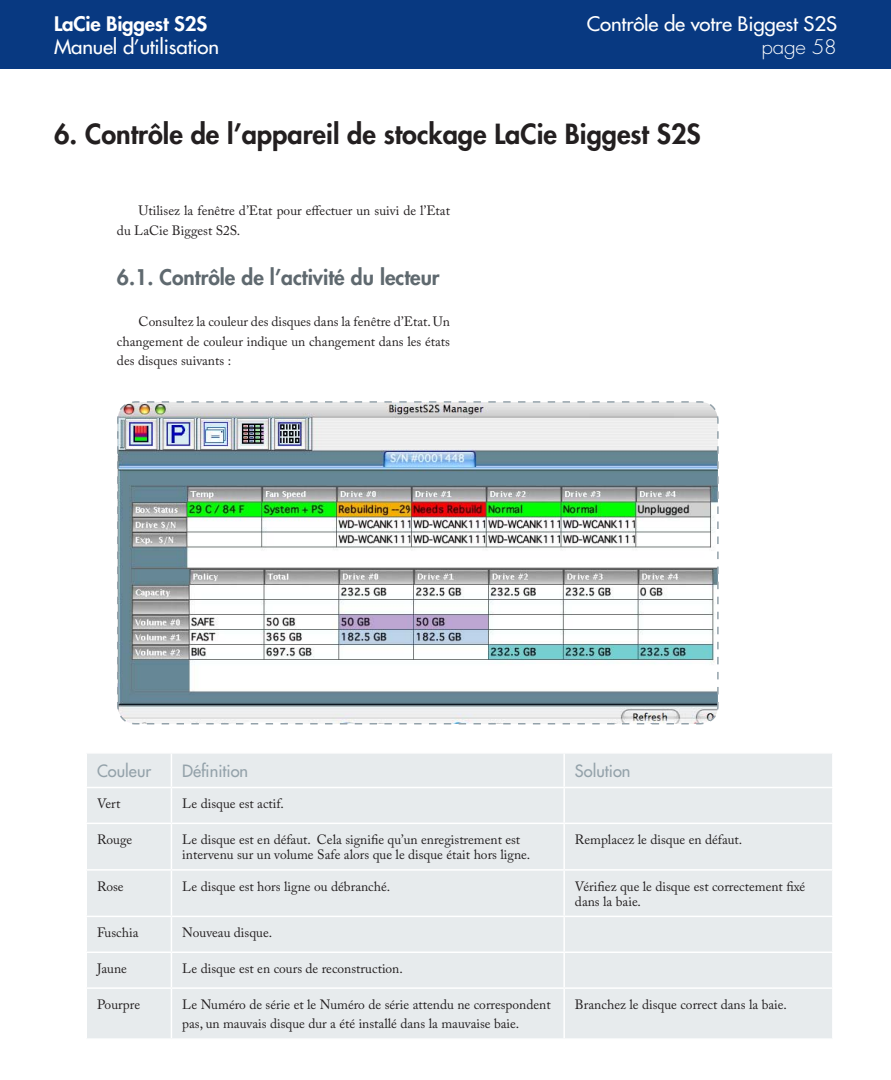
<style>
.page{position:relative;width:891px;height:1080px;background:#fff}
.page>*{position:absolute;margin:0;border:0;box-sizing:border-box;transform-origin:0 0}
.t1{font:800 27px "Futura";color:#231f20}
.t2{font:800 21px "Futura";color:#5f696f}
.t3{font:19.5px "Futura";letter-spacing:-.01em;color:#fff;scale:1.05 1}
.t4{font:800 19.5px "Futura";letter-spacing:-.01em;color:#fff;scale:1.05 1}
.t5{font:300 19.5px "Futura";color:#fff;scale:1.05 1}
.t6{font:16.5px "Futura";color:#94a2aa}
.t7{font:13.5px/19.5px "Adobe Caslon Pro";color:#231f20}
</style>
<div class="page">
<div style="left:0;top:0;width:891px;height:69px;background:#083981"></div>
<div style="left:87px;top:754px;width:745px;height:284px;background:#e7ebed"></div>
<hr style="left:171px;top:754px;width:1px;height:33px;background:#fff">
<hr style="left:563px;top:754px;width:2px;height:33px;background:#fff">
<hr style="left:86px;top:787px;width:85px;height:1px;background:#fff">
<hr style="left:171px;top:787px;width:393px;height:1px;background:#fff">
<hr style="left:171px;top:788px;width:1px;height:35px;background:#fff">
<hr style="left:564px;top:787px;width:270px;height:1px;background:#fff">
<hr style="left:563px;top:788px;width:2px;height:35px;background:#fff">
<hr style="left:86px;top:823px;width:85px;height:1px;background:#fff">
<hr style="left:171px;top:823px;width:393px;height:1px;background:#fff">
<hr style="left:171px;top:824px;width:1px;height:45px;background:#fff">
<hr style="left:564px;top:823px;width:270px;height:1px;background:#fff">
<hr style="left:563px;top:824px;width:2px;height:45px;background:#fff">
<hr style="left:86px;top:869px;width:85px;height:2px;background:#fff">
<hr style="left:171px;top:869px;width:393px;height:2px;background:#fff">
<hr style="left:171px;top:871px;width:1px;height:45px;background:#fff">
<hr style="left:564px;top:869px;width:270px;height:2px;background:#fff">
<hr style="left:563px;top:871px;width:2px;height:45px;background:#fff">
<hr style="left:86px;top:916px;width:85px;height:1px;background:#fff">
<hr style="left:171px;top:916px;width:393px;height:1px;background:#fff">
<hr style="left:171px;top:917px;width:1px;height:35px;background:#fff">
<hr style="left:564px;top:916px;width:270px;height:1px;background:#fff">
<hr style="left:563px;top:917px;width:2px;height:35px;background:#fff">
<hr style="left:86px;top:952px;width:85px;height:1px;background:#fff">
<hr style="left:171px;top:952px;width:393px;height:1px;background:#fff">
<hr style="left:171px;top:953px;width:1px;height:34px;background:#fff">
<hr style="left:564px;top:952px;width:270px;height:1px;background:#fff">
<hr style="left:563px;top:953px;width:2px;height:34px;background:#fff">
<hr style="left:86px;top:987px;width:85px;height:2px;background:#fff">
<hr style="left:171px;top:987px;width:393px;height:2px;background:#fff">
<hr style="left:171px;top:989px;width:1px;height:49px;background:#fff">
<hr style="left:564px;top:987px;width:270px;height:2px;background:#fff">
<hr style="left:563px;top:989px;width:2px;height:49px;background:#fff">
<svg style="left:117px;top:401px;width:602px;height:324px"></svg>
<h3 class="t3" style="left:587px;top:11px;width:240px">Contrôle de votre Biggest S2S</h3>
<h3 class="t4" style="left:54px;top:10px;width:147px">LaCie Biggest S2S</h3>
<h3 class="t3" style="left:54px;top:34px;width:159px">Manuel d’utilisation</h3>
<h3 class="t5" style="left:762px;top:34px;width:60px">page 58</h3>
<h1 class="t1" style="left:54px;top:116px;width:648px">6. Contrôle de l’appareil de stockage LaCie Biggest S2S</h1>
<p class="t7" style="left:117px;top:201px;width:335px;text-indent:22px">Utilisez la fenêtre d’Etat pour effectuer un suivi de l’Etat du LaCie Biggest S2S.</p>
<h2 class="t2" style="left:117px;top:263px;width:324px">6.1. Contrôle de l’activité du lecteur</h2>
<p class="t7" style="left:117px;top:312px;width:335px;text-align:justify;text-indent:22px">Consultez la couleur des disques dans la fenêtre d’Etat. Un changement de couleur indique un changement dans les états des disques suivants :</p>
<p class="t6" style="left:97px;top:760px;width:56px">Couleur</p>
<p class="t6" style="left:182px;top:760px;width:67px">Définition</p>
<p class="t6" style="left:575px;top:760px;width:57px">Solution</p>
<p class="t7" style="left:97px;top:794px;width:25px">Vert</p>
<p class="t7" style="left:182px;top:794px;width:103px">Le disque est actif.</p>
<p class="t7" style="left:97px;top:830px;width:37px">Rouge</p>
<p class="t7" style="left:182px;top:832px;width:350px;line-height:15px">Le disque est en défaut. Cela signifie qu’un enregistrement est intervenu sur un volume Safe alors que le disque était hors ligne.</p>
<p class="t7" style="left:575px;top:830px;width:169px">Remplacez le disque en défaut.</p>
<p class="t7" style="left:97px;top:876px;width:28px">Rose</p>
<p class="t7" style="left:182px;top:876px;width:210px">Le disque est hors ligne ou débranché.</p>
<p class="t7" style="left:575px;top:878px;width:232px;line-height:15px">Vérifiez que le disque est correctement fixé dans la baie.</p>
<p class="t7" style="left:97px;top:923px;width:43px">Fuschia</p>
<p class="t7" style="left:182px;top:923px;width:91px">Nouveau disque.</p>
<p class="t7" style="left:97px;top:959px;width:32px">Jaune</p>
<p class="t7" style="left:182px;top:959px;width:222px">Le disque est en cours de reconstruction.</p>
<p class="t7" style="left:97px;top:994px;width:45px">Pourpre</p>
<p class="t7" style="left:182px;top:994px;width:370px">Le Numéro de série et le Numéro de série attendu ne correspondent pas, un mauvais disque dur a été installé dans la mauvaise baie.</p>
<p class="t7" style="left:575px;top:994px;width:213px">Branchez le disque correct dans la baie.</p>
</div>
